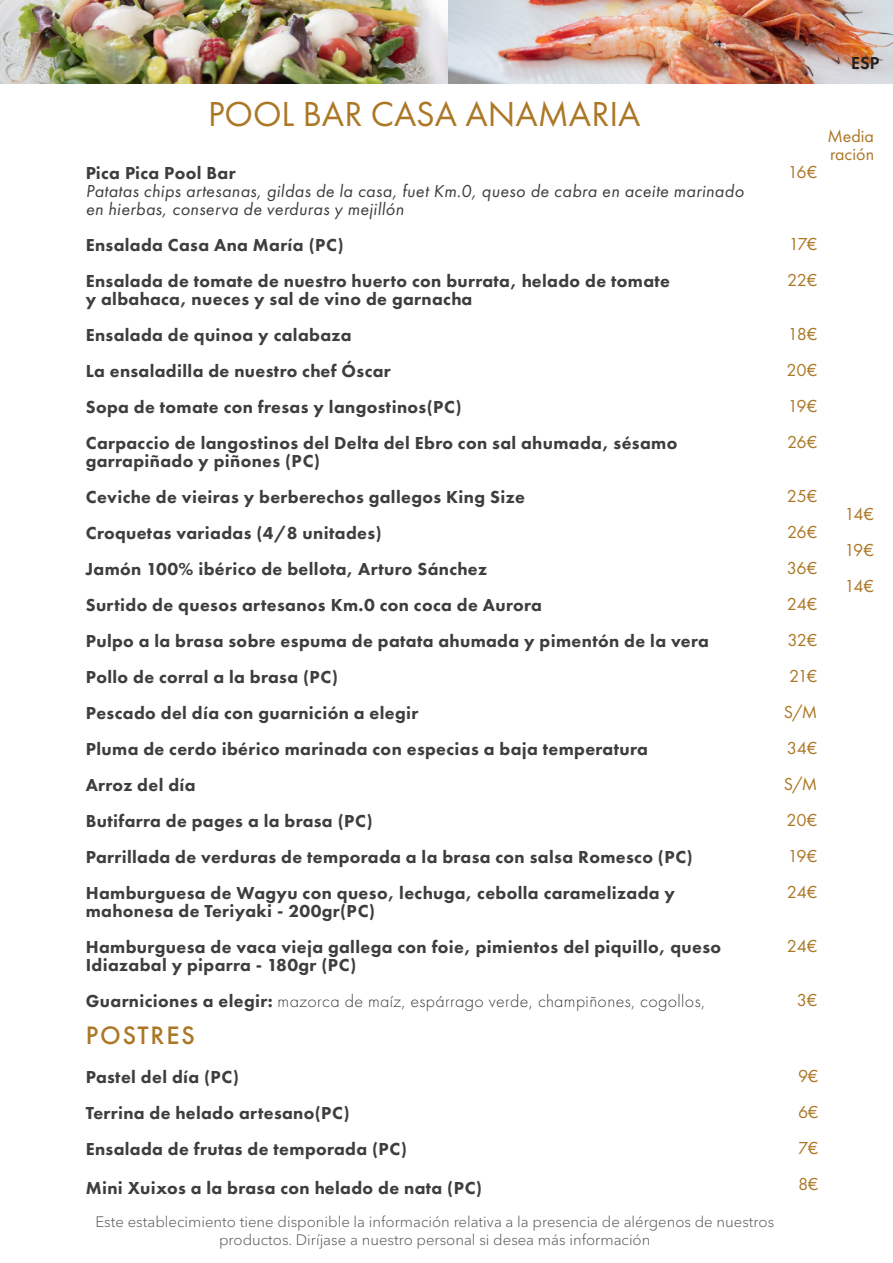
<style>
.page{position:relative;width:893px;height:1263px;background:#fff}
.page>*{position:absolute;margin:0;border:0;box-sizing:border-box;transform-origin:0 0}
.t1{font:36px "Futura PT";color:#ab7725}
.t2{font:500 26.25px "Futura PT";letter-spacing:.07em;color:#ab7725}
.t3{font:800 18px "Futura PT";letter-spacing:.02em;color:#3e3e3f}
.t4{font:italic 18px/18px "Futura PT";letter-spacing:.02em;color:#3e3e3f}
.t5{font:18px "Futura PT";letter-spacing:-.025em;color:#ab7725}
.t6{font:300 18px "Futura PT";letter-spacing:.02em;color:#3e3e3f}
.t7{font:600 18px "Futura PT";color:#231f20}
.t8{font:300 15px/18px "Avenir Next Cyr";color:#57585a;text-align:center}
.s1{font-weight:800}
</style>
<div class="page">
<img style="left:0;top:0;width:893px;height:84px">
<p class="t7" style="left:851px;top:52px;width:30px">ESP</p>
<p class="t1" style="left:208px;top:92px;width:434px">POOL BAR CASA ANAMARIA</p>
<p class="t3" style="left:86px;top:162px;width:151px">Pica Pica Pool Bar</p>
<p class="t4" style="left:86px;top:182px;width:660px">Patatas chips artesanas, gildas de la casa, fuet Km.0, queso de cabra en aceite marinado en hierbas, conserva de verduras y mejillón</p>
<p class="t3" style="left:86px;top:234px;width:259px">Ensalada Casa Ana María (PC)</p>
<p class="t3" style="left:86px;top:270px;width:586px">Ensalada de tomate de nuestro huerto con burrata, helado de tomate</p>
<p class="t3" style="left:86px;top:288px;width:388px">y albahaca, nueces y sal de vino de garnacha</p>
<p class="t3" style="left:86px;top:324px;width:267px">Ensalada de quinoa y calabaza</p>
<p class="t3" style="left:86px;top:360px;width:307px">La ensaladilla de nuestro chef Óscar</p>
<p class="t3" style="left:86px;top:396px;width:377px">Sopa de tomate con fresas y langostinos(PC)</p>
<p class="t3" style="left:86px;top:432px;width:593px">Carpaccio de langostinos del Delta del Ebro con sal ahumada, sésamo</p>
<p class="t3" style="left:86px;top:450px;width:236px">garrapiñado y piñones (PC)</p>
<p class="t3" style="left:86px;top:486px;width:441px">Ceviche de vieiras y berberechos gallegos King Size</p>
<p class="t3" style="left:86px;top:522px;width:297px">Croquetas variadas (4/8 unitades)</p>
<p class="t3" style="left:86px;top:558px;width:403px">Jamón 100% ibérico de bellota, Arturo Sánchez</p>
<p class="t3" style="left:86px;top:594px;width:458px">Surtido de quesos artesanos Km.0 con coca de Aurora</p>
<p class="t3" style="left:86px;top:630px;width:625px">Pulpo a la brasa sobre espuma de patata ahumada y pimentón de la vera</p>
<p class="t3" style="left:86px;top:666px;width:253px">Pollo de corral a la brasa (PC)</p>
<p class="t3" style="left:86px;top:702px;width:334px">Pescado del día con guarnición a elegir</p>
<p class="t3" style="left:86px;top:738px;width:564px">Pluma de cerdo ibérico marinada con especias a baja temperatura</p>
<p class="t3" style="left:86px;top:774px;width:111px">Arroz del día</p>
<p class="t3" style="left:86px;top:810px;width:288px">Butifarra de pages a la brasa (PC)</p>
<p class="t3" style="left:86px;top:846px;width:608px">Parrillada de verduras de temporada a la brasa con salsa Romesco (PC)</p>
<p class="t3" style="left:86px;top:882px;width:591px">Hamburguesa de Wagyu con queso, lechuga, cebolla caramelizada y</p>
<p class="t3" style="left:86px;top:900px;width:291px">mahonesa de Teriyaki - 200gr(PC)</p>
<p class="t3" style="left:86px;top:936px;width:637px">Hamburguesa de vaca vieja gallega con foie, pimientos del piquillo, queso</p>
<p class="t3" style="left:86px;top:954px;width:272px">Idiazabal y piparra - 180gr (PC)</p>
<p class="t6" style="left:86px;top:991px;width:621px"><span class="s1">Guarniciones a elegir:</span> mazorca de maíz, espárrago verde, champiñones, cogollos,</p>
<p class="t2" style="left:86px;top:1019px;width:111px">POSTRES</p>
<p class="t3" style="left:86px;top:1066px;width:155px">Pastel del día (PC)</p>
<p class="t3" style="left:86px;top:1102px;width:265px">Terrina de helado artesano(PC)</p>
<p class="t3" style="left:86px;top:1138px;width:323px">Ensalada de frutas de temporada (PC)</p>
<p class="t3" style="left:86px;top:1177px;width:398px">Mini Xuixos a la brasa con helado de nata (PC)</p>
<p class="t8" style="left:95px;top:1212px;width:680px">Este establecimiento tiene disponible la información relativa a la presencia de alérgenos de nuestros productos. Diríjase a nuestro personal si desea más información</p>
<p class="t5" style="left:788px;top:161px;width:31px">16€</p>
<p class="t5" style="left:827px;top:125px;width:48px">Media</p>
<p class="t5" style="left:830px;top:143px;width:46px">ración</p>
<p class="t5" style="left:789px;top:233px;width:30px">17€</p>
<p class="t5" style="left:787px;top:269px;width:32px">22€</p>
<p class="t5" style="left:788px;top:323px;width:31px">18€</p>
<p class="t5" style="left:786px;top:359px;width:32px">20€</p>
<p class="t5" style="left:788px;top:395px;width:31px">19€</p>
<p class="t5" style="left:787px;top:431px;width:32px">26€</p>
<p class="t5" style="left:787px;top:485px;width:32px">25€</p>
<p class="t5" style="left:787px;top:521px;width:32px">26€</p>
<p class="t5" style="left:787px;top:557px;width:32px">36€</p>
<p class="t5" style="left:787px;top:593px;width:32px">24€</p>
<p class="t5" style="left:787px;top:629px;width:32px">32€</p>
<p class="t5" style="left:789px;top:665px;width:30px">21€</p>
<p class="t5" style="left:784px;top:701px;width:35px">S/M</p>
<p class="t5" style="left:787px;top:737px;width:32px">34€</p>
<p class="t5" style="left:784px;top:773px;width:35px">S/M</p>
<p class="t5" style="left:786px;top:809px;width:32px">20€</p>
<p class="t5" style="left:788px;top:845px;width:31px">19€</p>
<p class="t5" style="left:787px;top:881px;width:32px">24€</p>
<p class="t5" style="left:787px;top:935px;width:32px">24€</p>
<p class="t5" style="left:797px;top:989px;width:22px">3€</p>
<p class="t5" style="left:844px;top:503px;width:31px">14€</p>
<p class="t5" style="left:844px;top:539px;width:31px">19€</p>
<p class="t5" style="left:844px;top:575px;width:31px">14€</p>
<p class="t5" style="left:798px;top:1065px;width:22px">9€</p>
<p class="t5" style="left:798px;top:1101px;width:22px">6€</p>
<p class="t5" style="left:798px;top:1137px;width:22px">7€</p>
<p class="t5" style="left:798px;top:1173px;width:22px">8€</p>
</div>
